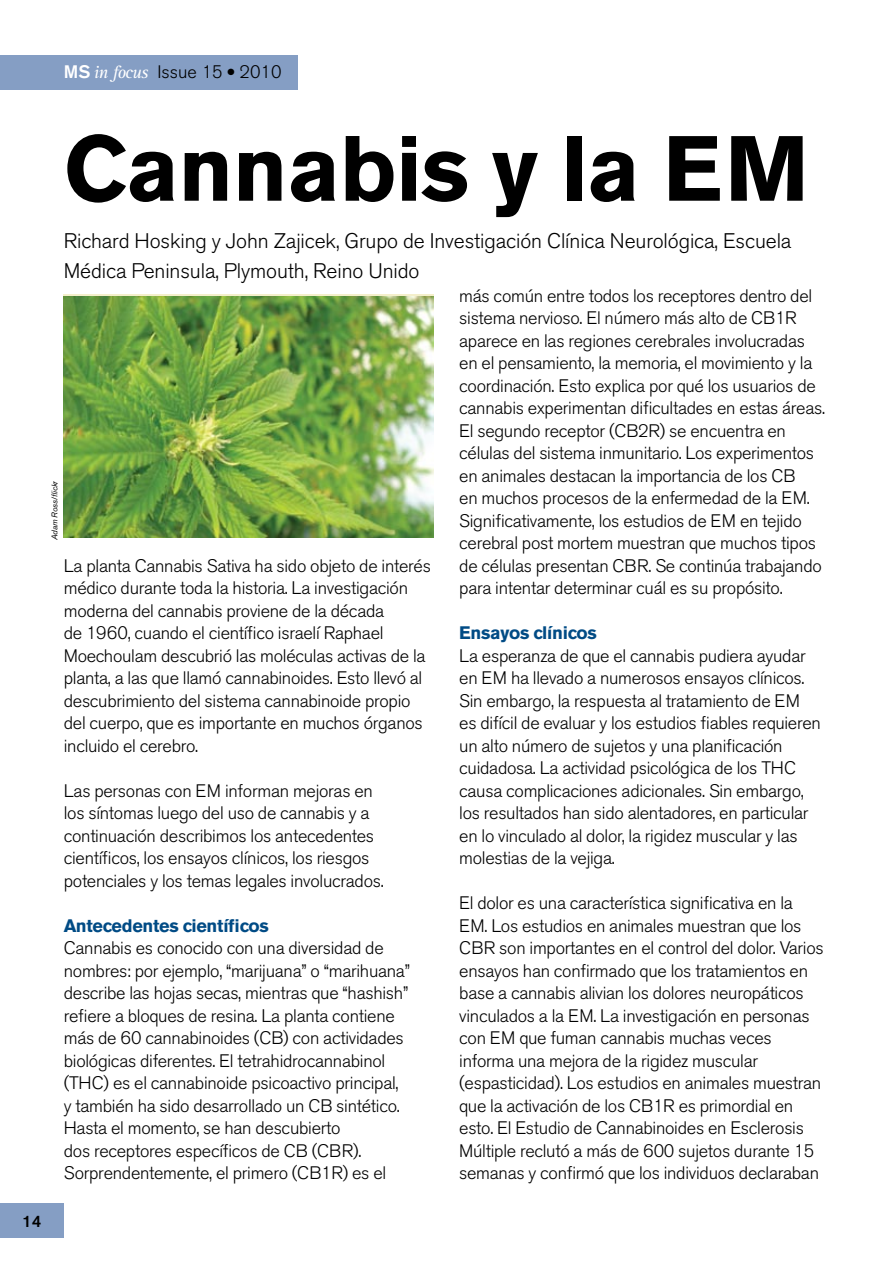
<style>
.page{position:relative;width:893px;height:1263px;background:#fff}
.page>*{position:absolute;margin:0;border:0;box-sizing:border-box;transform-origin:0 0}
.t1{font:700 91.5px "Akzidenz Grotesk BE";letter-spacing:-.01em;color:#000}
.t2{font:300 21px/30px "Akzidenz Grotesk BE";letter-spacing:-.005em;color:#000}
.t3{font:300 18px/22.5px "Akzidenz Grotesk BE";letter-spacing:-.015em;color:#000}
.t4{font:700 18px "Akzidenz Grotesk BE";letter-spacing:-.015em;color:#004b85}
.t5{font:500 16.5px "Akzidenz Grotesk BE";color:#000}
.t6{font:italic 8.25px "Akzidenz Grotesk BE";letter-spacing:-.005em;color:#000}
.s1{font-weight:500;color:#fff}
.s2{font-family:"Rotis Serif";font-weight:400;font-style:italic;color:#fff}
</style>
<div class="page">
<div style="left:0;top:55px;width:298px;height:34px;background:#859ec4"></div>
<div style="left:0;top:1203px;width:64px;height:34px;background:#859ec4"></div>
<img style="left:63px;top:297px;width:370px;height:241px">
<p class="t3" style="left:64px;top:61px;width:219px"><span class="s1">MS</span> <span class="s2">in focus</span> Issue 15 ● 2010</p>
<h1 class="t1" style="left:64px;top:116px;width:747px">Cannabis y la EM</h1>
<p class="t2" style="left:64px;top:226px;width:729px">Richard Hosking y John Zajicek, Grupo de Investigación Clínica Neurológica, Escuela<br>Médica Peninsula, Plymouth, Reino Unido</p>
<p class="t6" style="left:50px;top:540px;width:61px;rotate:-90deg">Adam Ross/flickr</p>
<p class="t3" style="left:64px;top:554px;width:369px">La planta Cannabis Sativa ha sido objeto de interés médico durante toda la historia. La investigación moderna del cannabis proviene de la década<br>de 1960, cuando el científico israelí Raphael Moechoulam descubrió las moléculas activas de la planta, a las que llamó cannabinoides. Esto llevó al descubrimiento del sistema cannabinoide propio del cuerpo, que es importante en muchos órganos incluido el cerebro.</p>
<p class="t3" style="left:64px;top:779px;width:321px">Las personas con EM informan mejoras en los síntomas luego del uso de cannabis y a continuación describimos los antecedentes científicos, los ensayos clínicos, los riesgos potenciales y los temas legales involucrados.</p>
<p class="t4" style="left:64px;top:915px;width:206px">Antecedentes científicos</p>
<p class="t3" style="left:64px;top:937px;width:348px">Cannabis es conocido con una diversidad de nombres: por ejemplo, “marijuana” o “marihuana” describe las hojas secas, mientras que “hashish” refiere a bloques de resina. La planta contiene más de 60 cannabinoides (CB) con actividades biológicas diferentes. El tetrahidrocannabinol (THC) es el cannabinoide psicoactivo principal, y también ha sido desarrollado un CB sintético.<br>Hasta el momento, se han descubierto<br>dos receptores específicos de CB (CBR).<br>Sorprendentemente, el primero (CB1R) es el</p>
<p class="t3" style="left:459px;top:284px;width:367px">más común entre todos los receptores dentro del sistema nervioso. El número más alto de CB1R aparece en las regiones cerebrales involucradas en el pensamiento, la memoria, el movimiento y la coordinación. Esto explica por qué los usuarios de cannabis experimentan dificultades en estas áreas.<br>El segundo receptor (CB2R) se encuentra en células del sistema inmunitario. Los experimentos en animales destacan la importancia de los CB<br>en muchos procesos de la enfermedad de la EM.<br>Significativamente, los estudios de EM en tejido cerebral post mortem muestran que muchos tipos de células presentan CBR. Se continúa trabajando para intentar determinar cuál es su propósito.</p>
<p class="t4" style="left:459px;top:622px;width:139px">Ensayos clínicos</p>
<p class="t3" style="left:459px;top:644px;width:363px">La esperanza de que el cannabis pudiera ayudar en EM ha llevado a numerosos ensayos clínicos.<br>Sin embargo, la respuesta al tratamiento de EM es difícil de evaluar y los estudios fiables requieren un alto número de sujetos y una planificación cuidadosa. La actividad psicológica de los THC causa complicaciones adicionales. Sin embargo, los resultados han sido alentadores, en particular en lo vinculado al dolor, la rigidez muscular y las molestias de la vejiga.</p>
<p class="t3" style="left:459px;top:892px;width:366px">El dolor es una característica significativa en la EM. Los estudios en animales muestran que los CBR son importantes en el control del dolor. Varios ensayos han confirmado que los tratamientos en base a cannabis alivian los dolores neuropáticos vinculados a la EM. La investigación en personas con EM que fuman cannabis muchas veces informa una mejora de la rigidez muscular (espasticidad). Los estudios en animales muestran que la activación de los CB1R es primordial en esto. El Estudio de Cannabinoides en Esclerosis Múltiple reclutó a más de 600 sujetos durante 15 semanas y confirmó que los individuos declaraban</p>
<p class="t5" style="left:22px;top:1211px;width:20px">14</p>
</div>
